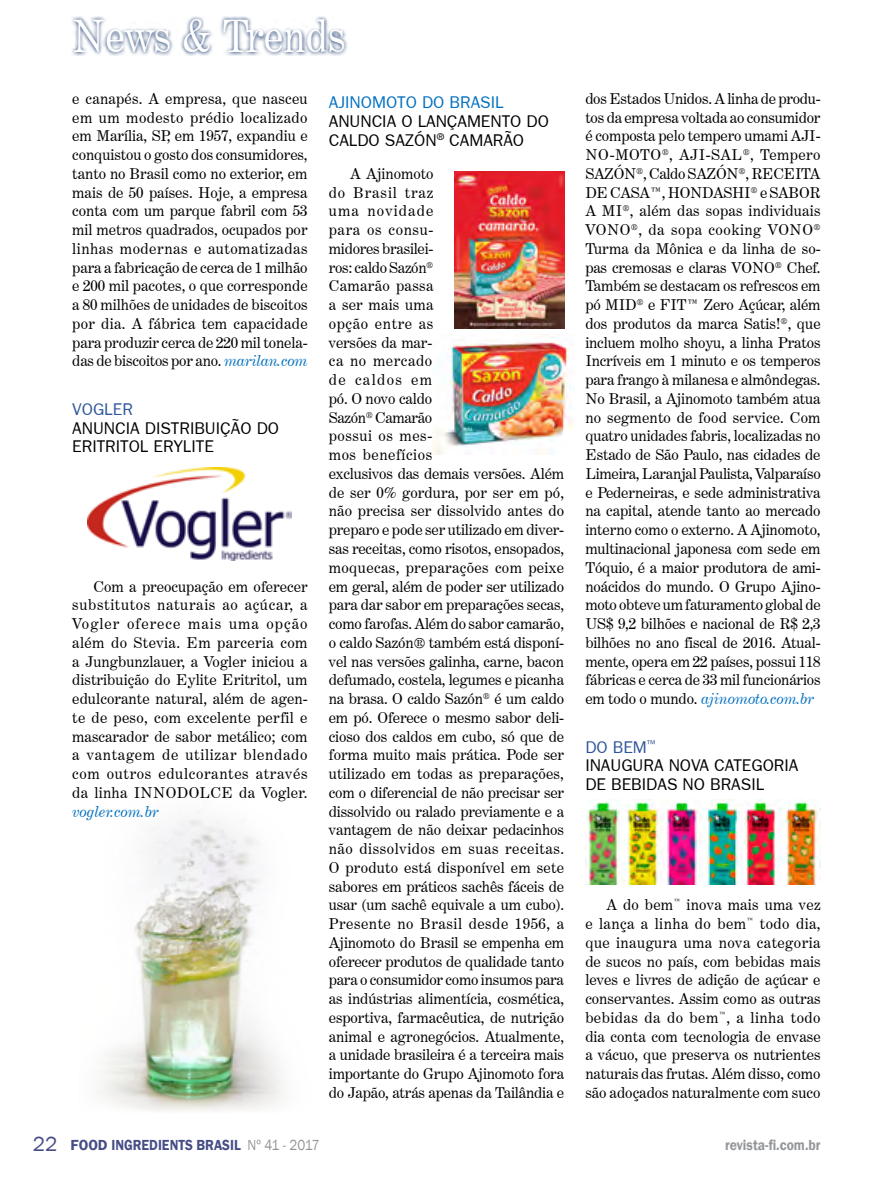
<style>
.page{position:relative;width:893px;height:1191px;background:#fff}
.page>*{position:absolute;margin:0;border:0;box-sizing:border-box;transform-origin:0 0}
.t1{font:45px "Century Expanded BT";color:#fff;scale:.9 1}
.legenda-tittle{font:16.95px/18.8px "Frankfurt Gothic";color:#000}
.tittle-azul{font:16.95px "Frankfurt Gothic";color:#0070c0}
.tittle-azul-2{font:16.95px "Frankfurt Gothic";color:#2e559a}
.texto{font:15px/18.8px "Century Expanded BT";letter-spacing:-.01em;color:#000;text-align:justify}
.t2{font:600 15px "Franklin Gothic";color:#464d87}
.t3{font:600 15px "Franklin Gothic";color:#939598;scale:.9 1}
.s1{font-style:italic;color:#0070c0}
.s2{font-weight:400;font-size:21px}
.s3{font-weight:400;color:#939598}
</style>
<div class="page">
<svg style="left:72px;top:16px;width:275px;height:39px"></svg>
<img style="left:432px;top:339px;width:143px;height:115px">
<img style="left:99px;top:811px;width:183px;height:300px">
<img style="left:88px;top:468px;width:204px;height:92px">
<img style="left:585px;top:800px;width:235px;height:84px">
<img style="left:455px;top:171px;width:109px;height:157px">
<h1 class="t1" style="left:72px;top:8px;width:306px">News &amp; Trends</h1>
<p class="texto" style="left:72px;top:89px;width:237px">e canapés. A empresa, que nasceu em um modesto prédio localizado em Marília, SP, em 1957, expandiu e conquistou o gosto dos consumidores, tanto no Brasil como no exterior, em mais de 50 países. Hoje, a empresa conta com um parque fabril com 53 mil metros quadrados, ocupados por linhas modernas e automatizadas para a fabricação de cerca de 1 milhão e 200 mil pacotes, o que corresponde a 80 milhões de unidades de biscoitos por dia. A fábrica tem capacidade para produzir cerca de 220 mil tonela&shy;das de biscoitos por ano. <span class="s1">marilan.com</span></p>
<p class="tittle-azul-2" style="left:72px;top:399px;width:62px">VOGLER</p>
<p class="legenda-tittle" style="left:72px;top:418px;width:208px">ANUNCIA DISTRIBUIÇÃO DO<br>ERITRITOL ERYLITE</p>
<p class="texto" style="left:72px;top:576px;width:237px;text-indent:21px">Com a preocupação em oferecer substitutos naturais ao açúcar, a Vogler oferece mais uma opção além do Stevia. Em parceria com a Jungbunzlauer, a Vogler iniciou a distribuição do Eylite Eritritol, um edulcorante natural, além de agen&shy;te de peso, com excelente perfil e mascarador de sabor metálico; com a vantagem de utilizar blendado com outros edulcorantes através da linha INNODOLCE da Vogler. <span class="s1">vogler.com.br</span></p>
<p class="tittle-azul" style="left:329px;top:93px;width:176px">AJINOMOTO DO BRASIL</p>
<p class="legenda-tittle" style="left:329px;top:111px;width:222px">ANUNCIA O LANÇAMENTO DO<br>CALDO SAZÓN<sup>®</sup> CAMARÃO</p>
<p class="texto" style="left:329px;top:164px;width:237px;text-align:left;text-indent:21px">A Ajinomoto<br>do Brasil traz<br>uma novidade<br>para os consu-<br>midores brasilei-<br>ros: caldo Sazón<sup>®<br></sup>Camarão passa<br>a ser mais uma<br>opção entre as<br>versões da mar-<br>ca no mercado<br>de caldos em<br>pó. O novo caldo<br>Sazón<sup>®</sup> Camarão<br>possui os mes-<br>mos benefícios<br>exclusivos das demais versões. Além de ser 0% gordura, por ser em pó, não precisa ser dissolvido antes do preparo e pode ser utilizado em diver&shy;sas receitas, como risotos, ensopados, moquecas, preparações com peixe em geral, além de poder ser utilizado para dar sabor em preparações secas, como farofas. Além do sabor camarão, o caldo Sazón® também está disponí&shy;vel nas versões galinha, carne, bacon defumado, costela, legumes e picanha na brasa. O caldo Sazón<sup>®</sup> é um caldo em pó. Oferece o mesmo sabor deli&shy;cioso dos caldos em cubo, só que de forma muito mais prática. Pode ser utilizado em todas as preparações, com o diferencial de não precisar ser dissolvido ou ralado previamente e a vantagem de não deixar pedacinhos não dissolvidos em suas receitas.<br>O produto está disponível em sete sabores em práticos sachês fáceis de usar (um sachê equivale a um cubo).<br>Presente no Brasil desde 1956, a<br>Ajinomoto do Brasil se empenha em oferecer produtos de qualidade tanto para o consumidor como insumos para as indústrias alimentícia, cosmética, esportiva, farmacêutica, de nutrição animal e agronegócios. Atualmente, a unidade brasileira é a terceira mais importante do Grupo Ajinomoto fora do Japão, atrás apenas da Tailândia e</p>
<p class="texto" style="left:585px;top:89px;width:237px;text-align:left">dos Estados Unidos. A linha de produ&shy;tos da empresa voltada ao consumidor é composta pelo tempero umami AJI-- NO-MOTO<sup>®</sup>, AJI-SAL<sup>®</sup>, Tempero SAZÓN<sup>®</sup>, Caldo SAZÓN<sup>®</sup>, RECEITA DE CASA™, HONDASHI<sup>®</sup> e SABOR A MI<sup>®</sup>, além das sopas individuais VONO<sup>®</sup>, da sopa cooking VONO<sup>® </sup>Turma da Mônica e da linha de so&shy;pas cremosas e claras VONO<sup>®</sup> Chef.<br>Também se destacam os refrescos em pó MID<sup>®</sup> e FIT™ Zero Açúcar, além dos produtos da marca Satis!<sup>®</sup>, que incluem molho shoyu, a linha Pratos Incríveis em 1 minuto e os temperos para frango à milanesa e almôndegas.<br>No Brasil, a Ajinomoto também atua no segmento de food service. Com quatro unidades fabris, localizadas no Estado de São Paulo, nas cidades de Limeira, Laranjal Paulista, Valparaíso e Pederneiras, e sede administrativa na capital, atende tanto ao mercado interno como o externo. A Ajinomoto, multinacional japonesa com sede em Tóquio, é a maior produtora de ami&shy;noácidos do mundo. O Grupo Ajino&shy;moto obteve um faturamento global de US$ 9,2 bilhões e nacional de R$ 2,3 bilhões no ano fiscal de 2016. Atual&shy;mente, opera em 22 países, possui 118 fábricas e cerca de 33 mil funcionários em todo o mundo. <span class="s1">ajinomoto.com.br</span></p>
<p class="tittle-azul-2" style="left:585px;top:737px;width:71px">DO BEM<sup>™</sup></p>
<p class="legenda-tittle" style="left:585px;top:756px;width:215px">INAUGURA NOVA CATEGORIA<br>DE BEBIDAS NO BRASIL</p>
<p class="texto" style="left:585px;top:895px;width:237px;text-indent:21px">A do bem<sup>™</sup> inova mais uma vez e lança a linha do bem<sup>™</sup> todo dia, que inaugura uma nova categoria de sucos no país, com bebidas mais leves e livres de adição de açúcar e conservantes. Assim como as outras bebidas da do bem<sup>™</sup>, a linha todo dia conta com tecnologia de envase a vácuo, que preserva os nutrientes naturais das frutas. Além disso, como são adoçados naturalmente com suco</p>
<p class="t2" style="left:33px;top:1136px;width:288px"><span class="s2">22</span> FOOD INGREDIENTS BRASIL <span class="s3">Nº 41 - 2017</span></p>
<p class="t3" style="left:725px;top:1136px;width:107px">revista-fi.com.br</p>
</div>
